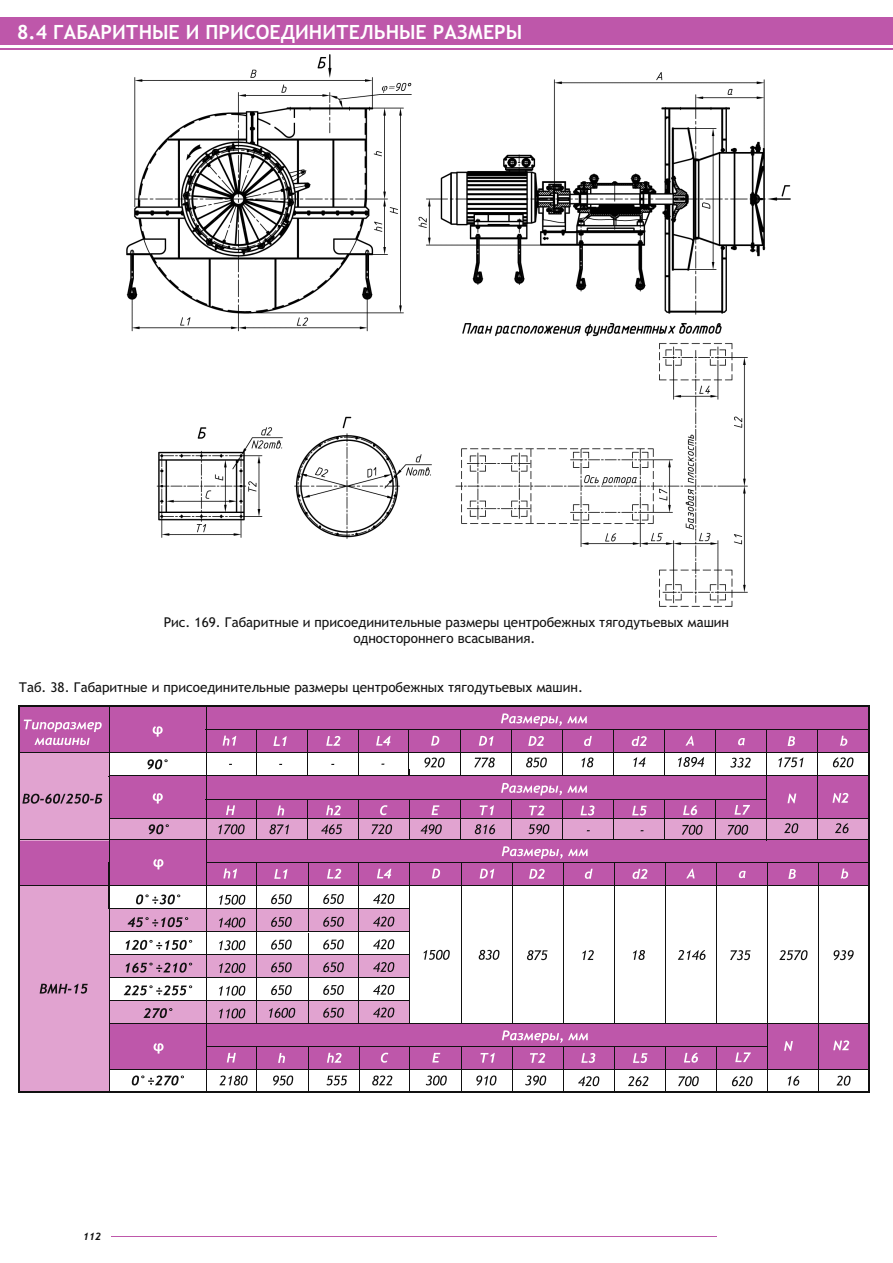
<style>
.page{position:relative;width:893px;height:1263px;background:#fff}
.page>*{position:absolute;margin:0;border:0;box-sizing:border-box;transform-origin:0 0}
.t1{font:700 19.65px "Trebuchet MS";color:#fff}
.t2{font:13.5px/15.6px "Trebuchet MS";color:#111;text-align:center}
.t3{font:italic 700 10.2px "Trebuchet";color:#111}
</style>
<div class="page">
<div style="left:0;top:17px;width:893px;height:28px;background:#be57aa"></div>
<hr style="left:0;top:48px;width:893px;height:1px;background:#be57aa">
<hr style="left:111px;top:1236px;width:605px;height:1px;background:#be57aa">
<div style="left:109px;top:1001px;width:300px;height:22px;background:#e1a3d0"></div>
<div style="left:19px;top:885px;width:90px;height:207px;background:#e1a3d0"></div>
<div style="left:109px;top:908px;width:301px;height:23px;background:#e1a3d0"></div>
<div style="left:109px;top:954px;width:301px;height:23px;background:#e1a3d0"></div>
<div style="left:20px;top:840px;width:850px;height:45px;background:#be57aa"></div>
<hr style="left:207px;top:862px;width:238px;height:1px;background:#111">
<hr style="left:444px;top:862px;width:213px;height:1px;background:#111">
<hr style="left:655px;top:862px;width:214px;height:1px;background:#111">
<hr style="left:20px;top:885px;width:205px;height:1px;background:#111">
<hr style="left:224px;top:885px;width:221px;height:1px;background:#111">
<hr style="left:444px;top:885px;width:213px;height:1px;background:#111">
<svg style="left:665px;top:863px;width:1px;height:22px"></svg>
<hr style="left:655px;top:885px;width:214px;height:1px;background:#111">
<hr style="left:665px;top:886px;width:1px;height:137px;background:#111">
<hr style="left:109px;top:908px;width:116px;height:1px;background:#111">
<hr style="left:225px;top:908px;width:185px;height:1px;background:#111">
<hr style="left:109px;top:931px;width:116px;height:1px;background:#111">
<hr style="left:223px;top:931px;width:187px;height:1px;background:#111">
<hr style="left:109px;top:954px;width:116px;height:1px;background:#111">
<hr style="left:222px;top:954px;width:188px;height:1px;background:#111">
<svg style="left:256px;top:863px;width:1px;height:91px"></svg>
<hr style="left:256px;top:955px;width:1px;height:69px;background:#111">
<svg style="left:40px;top:984px;width:48px;height:9px"></svg>
<svg style="left:153px;top:859px;width:10px;height:10px"></svg>
<svg style="left:124px;top:894px;width:68px;height:124px"></svg>
<svg style="left:308px;top:863px;width:1px;height:68px"></svg>
<hr style="left:308px;top:933px;width:1px;height:92px;background:#111">
<hr style="left:359px;top:932px;width:1px;height:92px;background:#111">
<svg style="left:409px;top:863px;width:1px;height:91px"></svg>
<svg style="left:614px;top:863px;width:1px;height:24px"></svg>
<svg style="left:716px;top:863px;width:1px;height:18px"></svg>
<hr style="left:716px;top:881px;width:1px;height:143px;background:#111">
<svg style="left:767px;top:863px;width:1px;height:18px"></svg>
<hr style="left:767px;top:1024px;width:1px;height:68px;background:#111">
<svg style="left:818px;top:863px;width:1px;height:22px"></svg>
<hr style="left:818px;top:885px;width:1px;height:92px;background:#111">
<hr style="left:818px;top:1025px;width:1px;height:67px;background:#111">
<svg style="left:223px;top:868px;width:14px;height:10px"></svg>
<svg style="left:274px;top:869px;width:13px;height:10px"></svg>
<svg style="left:327px;top:869px;width:14px;height:9px"></svg>
<svg style="left:377px;top:869px;width:14px;height:9px"></svg>
<svg style="left:432px;top:868px;width:8px;height:10px"></svg>
<svg style="left:480px;top:869px;width:14px;height:9px"></svg>
<svg style="left:502px;top:846px;width:91px;height:36px"></svg>
<svg style="left:632px;top:869px;width:15px;height:10px"></svg>
<svg style="left:686px;top:869px;width:9px;height:9px"></svg>
<svg style="left:739px;top:871px;width:7px;height:7px"></svg>
<svg style="left:788px;top:869px;width:8px;height:10px"></svg>
<svg style="left:841px;top:868px;width:7px;height:11px"></svg>
<svg style="left:219px;top:895px;width:26px;height:123px"></svg>
<svg style="left:269px;top:894px;width:26px;height:124px"></svg>
<svg style="left:323px;top:894px;width:21px;height:124px"></svg>
<svg style="left:373px;top:894px;width:21px;height:123px"></svg>
<svg style="left:424px;top:950px;width:75px;height:10px"></svg>
<svg style="left:527px;top:950px;width:67px;height:10px"></svg>
<svg style="left:633px;top:950px;width:72px;height:10px"></svg>
<svg style="left:730px;top:950px;width:77px;height:10px"></svg>
<svg style="left:833px;top:950px;width:21px;height:10px"></svg>
<div style="left:109px;top:1023px;width:761px;height:46px;background:#be57aa"></div>
<hr style="left:109px;top:1023px;width:760px;height:1px;background:#111">
<hr style="left:206px;top:1046px;width:239px;height:1px;background:#111">
<hr style="left:444px;top:1046px;width:213px;height:1px;background:#111">
<hr style="left:655px;top:1046px;width:112px;height:1px;background:#111">
<hr style="left:109px;top:1024px;width:1px;height:68px;background:#111">
<hr style="left:257px;top:1047px;width:1px;height:45px;background:#111">
<hr style="left:665px;top:1047px;width:1px;height:45px;background:#111">
<hr style="left:655px;top:1069px;width:214px;height:1px;background:#111">
<svg style="left:154px;top:1043px;width:10px;height:10px"></svg>
<hr style="left:308px;top:1046px;width:1px;height:46px;background:#111">
<hr style="left:359px;top:1047px;width:1px;height:45px;background:#111">
<hr style="left:409px;top:1047px;width:1px;height:45px;background:#111">
<hr style="left:461px;top:1047px;width:1px;height:45px;background:#111">
<hr style="left:512px;top:1046px;width:1px;height:46px;background:#111">
<hr style="left:563px;top:1046px;width:1px;height:46px;background:#111">
<hr style="left:614px;top:1047px;width:1px;height:45px;background:#111">
<hr style="left:716px;top:1047px;width:1px;height:45px;background:#111">
<svg style="left:227px;top:1053px;width:9px;height:9px"></svg>
<svg style="left:278px;top:1053px;width:7px;height:10px"></svg>
<svg style="left:327px;top:1053px;width:15px;height:10px"></svg>
<svg style="left:381px;top:1053px;width:7px;height:10px"></svg>
<svg style="left:432px;top:1053px;width:8px;height:9px"></svg>
<svg style="left:480px;top:1053px;width:15px;height:9px"></svg>
<svg style="left:502px;top:1030px;width:93px;height:33px"></svg>
<svg style="left:633px;top:1053px;width:14px;height:10px"></svg>
<svg style="left:684px;top:1053px;width:14px;height:10px"></svg>
<svg style="left:735px;top:1052px;width:16px;height:10px"></svg>
<svg style="left:784px;top:1041px;width:9px;height:10px"></svg>
<svg style="left:833px;top:1040px;width:16px;height:10px"></svg>
<hr style="left:109px;top:1069px;width:336px;height:1px;background:#111">
<hr style="left:445px;top:1069px;width:212px;height:1px;background:#111">
<svg style="left:132px;top:1070px;width:161px;height:15px"></svg>
<svg style="left:326px;top:1075px;width:220px;height:10px"></svg>
<svg style="left:578px;top:1076px;width:174px;height:10px"></svg>
<svg style="left:788px;top:1076px;width:62px;height:10px"></svg>
<hr style="left:109px;top:977px;width:301px;height:1px;background:#111">
<hr style="left:409px;top:955px;width:1px;height:68px;background:#111">
<hr style="left:461px;top:873px;width:1px;height:151px;background:#111">
<hr style="left:512px;top:878px;width:1px;height:146px;background:#111">
<hr style="left:563px;top:882px;width:1px;height:142px;background:#111">
<hr style="left:614px;top:887px;width:1px;height:137px;background:#111">
<hr style="left:818px;top:956px;width:1px;height:113px;background:#111">
<hr style="left:109px;top:1000px;width:301px;height:1px;background:#111">
<hr style="left:767px;top:881px;width:1px;height:189px;background:#111">
<div style="left:107px;top:819px;width:761px;height:21px;background:#e1a3d0"></div>
<div style="left:19px;top:752px;width:90px;height:88px;background:#e1a3d0"></div>
<div style="left:19px;top:706px;width:850px;height:46px;background:#be57aa"></div>
<hr style="left:206px;top:729px;width:238px;height:1px;background:#111">
<hr style="left:654px;top:729px;width:214px;height:1px;background:#111">
<hr style="left:19px;top:752px;width:206px;height:1px;background:#111">
<hr style="left:223px;top:752px;width:221px;height:1px;background:#111">
<hr style="left:654px;top:752px;width:214px;height:1px;background:#111">
<svg style="left:766px;top:730px;width:1px;height:21px"></svg>
<svg style="left:817px;top:730px;width:1px;height:22px"></svg>
<svg style="left:788px;top:736px;width:7px;height:10px"></svg>
<svg style="left:840px;top:736px;width:7px;height:10px"></svg>
<hr style="left:108px;top:776px;width:117px;height:1px;background:#111">
<svg style="left:22px;top:794px;width:80px;height:10px"></svg>
<svg style="left:833px;top:757px;width:20px;height:10px"></svg>
<div style="left:109px;top:775px;width:760px;height:44px;background:#be57aa"></div>
<hr style="left:206px;top:799px;width:238px;height:1px;background:#111">
<hr style="left:655px;top:799px;width:111px;height:1px;background:#111">
<svg style="left:307px;top:730px;width:1px;height:45px"></svg>
<svg style="left:787px;top:793px;width:9px;height:10px"></svg>
<svg style="left:832px;top:793px;width:16px;height:10px"></svg>
<hr style="left:109px;top:818px;width:335px;height:1px;background:#111">
<hr style="left:444px;top:818px;width:425px;height:1px;background:#111">
<hr style="left:766px;top:751px;width:1px;height:88px;background:#111">
<hr style="left:817px;top:752px;width:1px;height:87px;background:#111">
<svg style="left:778px;top:757px;width:25px;height:10px"></svg>
<svg style="left:147px;top:726px;width:142px;height:109px"></svg>
<svg style="left:321px;top:706px;width:430px;height:129px"></svg>
<svg style="left:784px;top:823px;width:65px;height:10px"></svg>
<hr style="left:307px;top:799px;width:1px;height:41px;background:#111">
<hr style="left:358px;top:800px;width:1px;height:39px;background:#111">
<hr style="left:409px;top:800px;width:1px;height:40px;background:#111">
<hr style="left:460px;top:800px;width:1px;height:40px;background:#111">
<hr style="left:664px;top:799px;width:1px;height:40px;background:#111">
<hr style="left:511px;top:799px;width:1px;height:40px;background:#111">
<hr style="left:562px;top:799px;width:1px;height:41px;background:#111">
<hr style="left:613px;top:799px;width:1px;height:41px;background:#111">
<hr style="left:715px;top:800px;width:1px;height:40px;background:#111">
<hr style="left:256px;top:799px;width:1px;height:41px;background:#111">
<svg style="left:24px;top:720px;width:78px;height:25px"></svg>
<hr style="left:109px;top:775px;width:759px;height:1px;background:#111">
<hr style="left:109px;top:705px;width:1px;height:330px;background:#111">
<hr style="left:20px;top:839px;width:849px;height:1px;background:#111">
<hr style="left:868px;top:705px;width:2px;height:387px;background:#111">
<hr style="left:206px;top:705px;width:1px;height:387px;background:#111">
<hr style="left:18px;top:706px;width:2px;height:386px;background:#111">
<hr style="left:18px;top:705px;width:851px;height:1px;background:#111">
<hr style="left:18px;top:1091px;width:852px;height:1px;background:#111">
<img style="left:126px;top:54px;width:665px;height:553px">
<h1 class="t1" style="left:17px;top:24px;width:507px">8.4 ГАБАРИТНЫЕ И ПРИСОЕДИНИТЕЛЬНЫЕ РАЗМЕРЫ</h1>
<p class="t2" style="left:164px;top:616px;width:567px">Рис. 169. Габаритные и присоединительные размеры центробежных тягодутьевых машин одностороннего всасывания.</p>
<p class="t2" style="left:19px;top:680px;width:566px">Таб. 38. Габаритные и присоединительные размеры центробежных тягодутьевых машин.</p>
<p class="t3" style="left:83px;top:1232px;width:19px">112</p>
</div>
